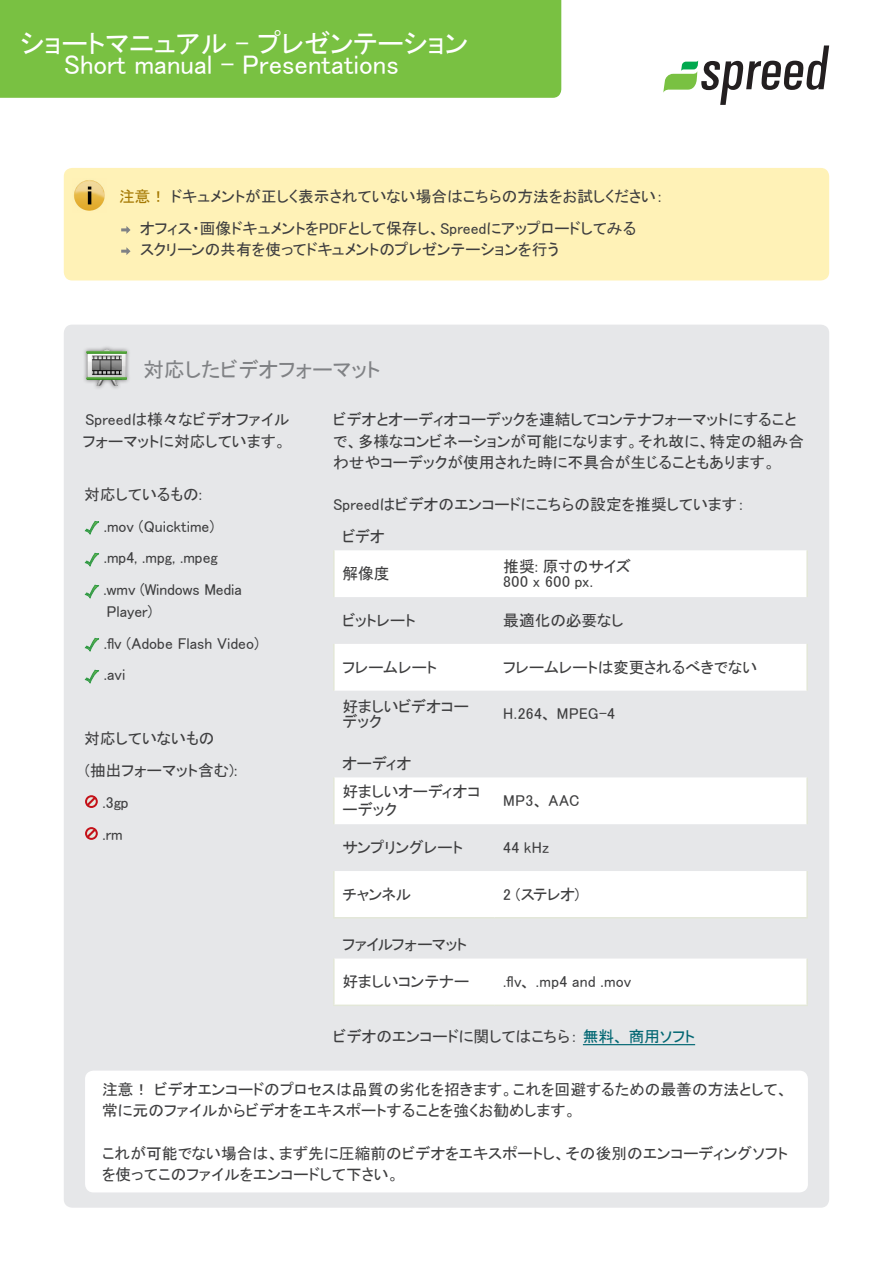
<style>
.page{position:relative;width:893px;height:1263px;background:#fff}
.page>*{position:absolute;margin:0;border:0;box-sizing:border-box;transform-origin:0 0}
.fliesstext_aufzählun{font:27px "MS P Gothic";color:#fff}
.headline3_grey{font:21px "MS P Gothic";color:#808285}
.fliesstext_en{font:15.75px/21.3px "MS P Gothic";color:#3e3e3f}
.tableFließtext_en{font:15.75px/15px "MS P Gothic";letter-spacing:-.005em;color:#3e3e3f}
.fließtextAufzählung{font:15.75px/21.3px "MS P Gothic";color:#3e3e3f}
.fliesstext_en_aufzae{font:15.75px/21.3px "MS P Gothic";color:#3e3e3f}
.hintText{font:15.75px "MS P Gothic";color:#3e3e3f}
.tableFließtext_de{font:15.75px "MS P Gothic";letter-spacing:-.01em;color:#3e3e3f}
.s1{color:#a57903}
.s2{color:#016672}
</style>
<div class="page">
<svg style="left:663px;top:45px;width:166px;height:60px"></svg>
<div style="left:0;top:0;width:561px;height:98px;background:#79c142"></div>
<div style="left:64px;top:325px;width:765px;height:883px;background:#e6e7e9;border-radius:9px"></div>
<div style="left:82px;top:345px;width:49px;height:45px;background:#e2e3e5"></div>
<img style="left:85px;top:347px;width:43px;height:41px">
<div style="left:85px;top:1070px;width:723px;height:122px;background:#fff;border-radius:9px"></div>
<svg style="left:85px;top:521px;width:14px;height:14px"></svg>
<svg style="left:85px;top:552px;width:14px;height:15px"></svg>
<svg style="left:85px;top:584px;width:15px;height:15px"></svg>
<svg style="left:85px;top:637px;width:14px;height:15px"></svg>
<svg style="left:85px;top:669px;width:15px;height:15px"></svg>
<svg style="left:85px;top:795px;width:13px;height:13px"></svg>
<svg style="left:86px;top:796px;width:10px;height:10px"></svg>
<svg style="left:85px;top:827px;width:13px;height:13px"></svg>
<svg style="left:86px;top:828px;width:10px;height:10px"></svg>
<svg style="left:335px;top:550px;width:471px;height:141px;fill:#fff"></svg>
<hr style="left:333px;top:550px;width:2px;height:47px;background:#e3e7d8">
<hr style="left:806px;top:550px;width:2px;height:47px;background:#e3e7d8">
<hr style="left:333px;top:644px;width:2px;height:47px;background:#e3e7d8">
<hr style="left:806px;top:644px;width:2px;height:47px;background:#e3e7d8">
<svg style="left:335px;top:777px;width:471px;height:140px;fill:#fff"></svg>
<hr style="left:333px;top:777px;width:2px;height:47px;background:#e3e7d8">
<hr style="left:806px;top:777px;width:2px;height:47px;background:#e3e7d8">
<hr style="left:333px;top:871px;width:2px;height:46px;background:#e3e7d8">
<hr style="left:806px;top:871px;width:2px;height:46px;background:#e3e7d8">
<hr style="left:333px;top:917px;width:162px;height:1px;background:#e3e7d8">
<hr style="left:495px;top:917px;width:313px;height:1px;background:#e3e7d8">
<div style="left:335px;top:958px;width:471px;height:46px;background:#fff"></div>
<hr style="left:333px;top:958px;width:2px;height:46px;background:#e3e7d8">
<hr style="left:806px;top:958px;width:2px;height:46px;background:#e3e7d8">
<hr style="left:333px;top:1004px;width:162px;height:2px;background:#e3e7d8">
<hr style="left:495px;top:1004px;width:313px;height:2px;background:#e3e7d8">
<hr style="left:583px;top:1044px;width:112px;height:1px;background:#016672">
<div style="left:64px;top:168px;width:765px;height:112px;background:#fff2b7;border-radius:9px"></div>
<img style="left:74px;top:180px;width:31px;height:31px">
<svg style="left:121px;top:226px;width:10px;height:8px"></svg>
<svg style="left:121px;top:247px;width:10px;height:8px"></svg>
<p class="fliesstext_aufzählun" style="left:21px;top:30px;width:449px">ショートマニュアル - プレゼンテーション</p>
<h1 class="fliesstext_aufzählun" style="left:64px;top:50px;width:337px">Short manual - Presentations</h1>
<p class="hintText" style="left:119px;top:188px;width:546px"><span class="s1">注意！</span> ドキュメントが正しく表示されていない場合はこちらの方法をお試しください：</p>
<p class="hintText" style="left:140px;top:220px;width:498px">オフィス・画像ドキュメントをPDFとして保存し、Spreedにアップロードしてみる</p>
<p class="hintText" style="left:140px;top:242px;width:420px">スクリーンの共有を使ってドキュメントのプレゼンテーションを行う</p>
<p class="headline3_grey" style="left:143px;top:359px;width:239px">対応したビデオフォーマット</p>
<p class="fliesstext_en" style="left:83px;top:409px;width:208px">Spreedは様々なビデオファイルフォーマットに対応しています。</p>
<p class="fliesstext_en_aufzae" style="left:84px;top:483px;width:119px">対応しているもの:</p>
<p class="fliesstext_en_aufzae" style="left:104px;top:515px;width:112px">.mov (Quicktime)</p>
<p class="fliesstext_en_aufzae" style="left:104px;top:547px;width:115px">.mp4, .mpg, .mpeg</p>
<p class="fliesstext_en_aufzae" style="left:104px;top:579px;width:140px">.wmv (Windows Media<br>Player)</p>
<p class="fliesstext_en_aufzae" style="left:104px;top:632px;width:157px">.flv (Adobe Flash Video)</p>
<p class="fliesstext_en_aufzae" style="left:104px;top:664px;width:23px">.avi</p>
<p class="fließtextAufzählung" style="left:333px;top:409px;width:472px">ビデオとオーディオコーデックを連結してコンテナフォーマットにすることで、多様なコンビネーションが可能になります。それ故に、特定の組み合わせやコーデックが使用された時に不具合が生じることもあります。</p>
<p class="fließtextAufzählung" style="left:333px;top:494px;width:413px">Spreedはビデオのエンコードにこちらの設定を推奨しています：</p>
<p class="tableFließtext_de" style="left:342px;top:528px;width:44px">ビデオ</p>
<p class="tableFließtext_en" style="left:342px;top:566px;width:49px">解像度</p>
<p class="tableFließtext_en" style="left:503px;top:558px;width:129px">推奨: 原寸のサイズ<br>800 x 600 px.</p>
<p class="tableFließtext_en" style="left:342px;top:613px;width:75px">ビットレート</p>
<p class="tableFließtext_en" style="left:503px;top:613px;width:122px">最適化の必要なし</p>
<p class="tableFließtext_en" style="left:342px;top:659px;width:96px">フレームレート</p>
<p class="tableFließtext_en" style="left:503px;top:659px;width:256px">フレームレートは変更されるべきでない</p>
<p class="tableFließtext_en" style="left:342px;top:699px;width:128px">好ましいビデオコーデック</p>
<p class="tableFließtext_en" style="left:503px;top:706px;width:113px">H.264、 MPEG-4</p>
<p class="tableFließtext_de" style="left:342px;top:755px;width:71px">オーディオ</p>
<p class="tableFließtext_en" style="left:342px;top:782px;width:139px;line-height:18px">好ましいオーディオコーデック</p>
<p class="tableFließtext_en" style="left:503px;top:793px;width:78px">MP3、 AAC</p>
<p class="tableFließtext_en" style="left:342px;top:840px;width:122px">サンプリングレート</p>
<p class="tableFließtext_en" style="left:503px;top:840px;width:48px">44 kHz</p>
<p class="tableFließtext_en" style="left:342px;top:886px;width:70px">チャンネル</p>
<p class="tableFließtext_en" style="left:503px;top:886px;width:78px">2 (ステレオ)</p>
<p class="tableFließtext_en" style="left:342px;top:937px;width:126px">ファイルフォーマット</p>
<p class="tableFließtext_en" style="left:342px;top:974px;width:128px">好ましいコンテナー</p>
<p class="tableFließtext_en" style="left:503px;top:974px;width:129px">.flv、 .mp4 and .mov</p>
<p class="fliesstext_en" style="left:333px;top:1025px;width:364px">ビデオのエンコードに関してはこちら： <span class="s2">無料、 商用ソフト</span></p>
<p class="fliesstext_en" style="left:102px;top:1079px;width:687px">注意！ ビデオエンコードのプロセスは品質の劣化を招きます。これを回避するための最善の方法として、常に元のファイルからビデオをエキスポートすることを強くお勧めします。</p>
<p class="fliesstext_en" style="left:102px;top:1142px;width:687px">これが可能でない場合は、まず先に圧縮前のビデオをエキスポートし、その後別のエンコーディングソフトを使ってこのファイルをエンコードして下さい。</p>
<p class="fliesstext_en_aufzae" style="left:84px;top:728px;width:132px">対応していないもの</p>
<p class="fliesstext_en_aufzae" style="left:85px;top:760px;width:154px">(抽出フォーマット含む):</p>
<p class="fliesstext_en_aufzae" style="left:103px;top:792px;width:28px">.3gp</p>
<p class="fliesstext_en_aufzae" style="left:103px;top:823px;width:22px">.rm</p>
</div>
